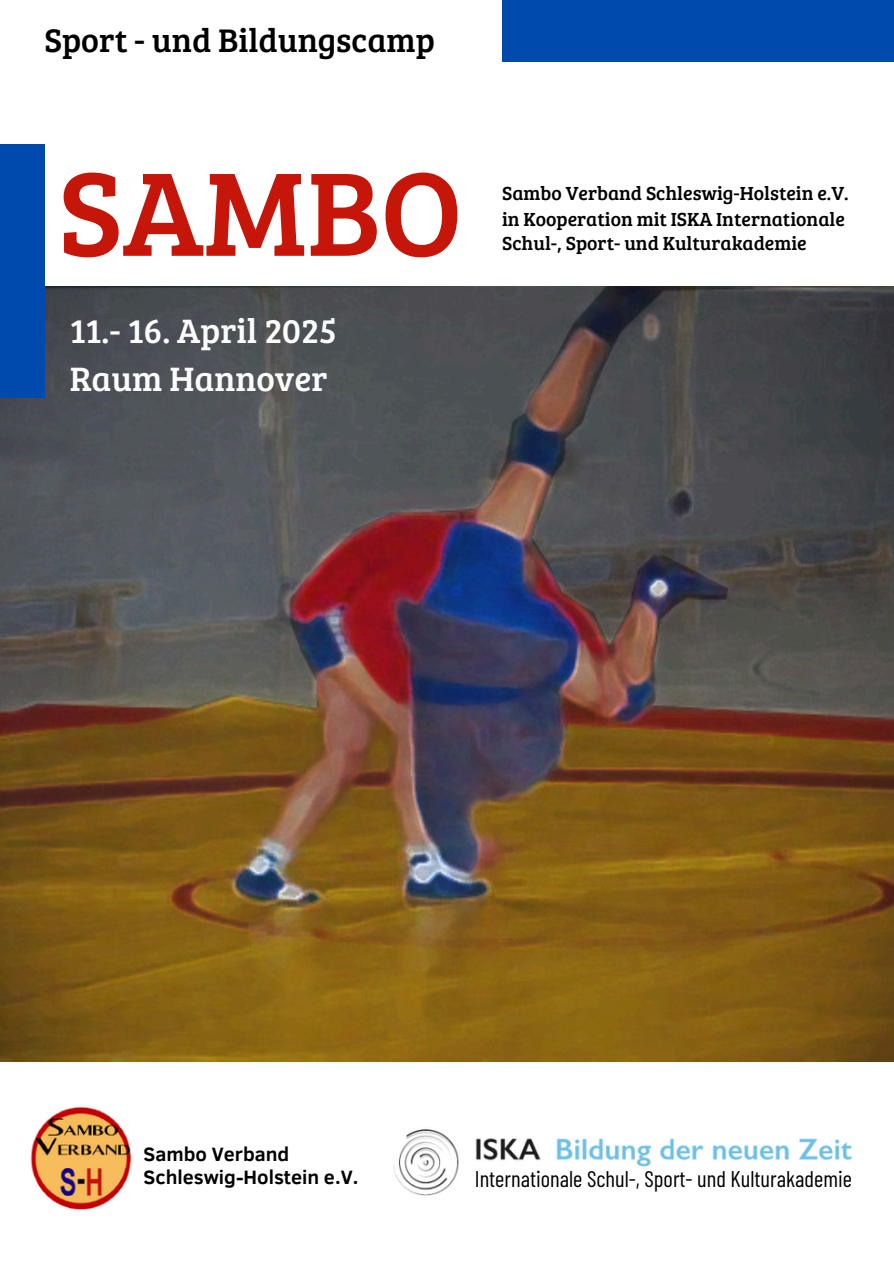
<style>
.page{position:relative;width:894px;height:1264px;background:#fff}
.page>*{position:absolute;margin:0;border:0;box-sizing:border-box;transform-origin:0 0}
.t1{font:122.85px "Bree Serif";color:#c61509}
.t2{font:34.95px/48.3px "Bree Serif";color:#fcfcfc}
.t3{font:33.75px "Bree Serif";color:#000}
.t4{font:22.65px "Barlow Condensed";color:#000}
.t5{font:700 19.8px/22.6px "Clear Sans";color:#000}
.t6{font:19.65px "Bree Serif";color:#000}
</style>
<div class="page">
<img style="left:0;top:287px;width:893px;height:774px">
<div style="left:0;top:144px;width:44px;height:254px;background:#004aad"></div>
<img style="left:30px;top:1106px;width:102px;height:104px">
<div style="left:502px;top:0;width:391px;height:61px;background:#004aad"></div>
<img style="left:475px;top:1138px;width:377px;height:29px">
<img style="left:393px;top:1129px;width:66px;height:67px">
<h4 class="t3" style="left:44px;top:16px;width:392px">Sport - und Bildungscamp</h4>
<p class="t1" style="left:58px;top:123px;width:405px">SAMBO</p>
<p class="t2" style="left:70px;top:305px;width:268px">11.- 16. April 2025<br>Raum Hannover</p>
<h2 class="t6" style="left:502px;top:178px;width:348px">Sambo Verband Schleswig-Holstein e.V.</h2>
<p class="t6" style="left:502px;top:204px;width:344px">in Kooperation mit ISKA Internationale</p>
<p class="t6" style="left:502px;top:229px;width:306px">Schul-, Sport- und Kulturakademie</p>
<p class="t5" style="left:144px;top:1141px;width:216px">Sambo Verband<br>Schleswig-Holstein e.V.</p>
<p class="t4" style="left:474px;top:1164px;width:378px">Internationale Schul-, Sport- und Kulturakademie</p>
</div>
